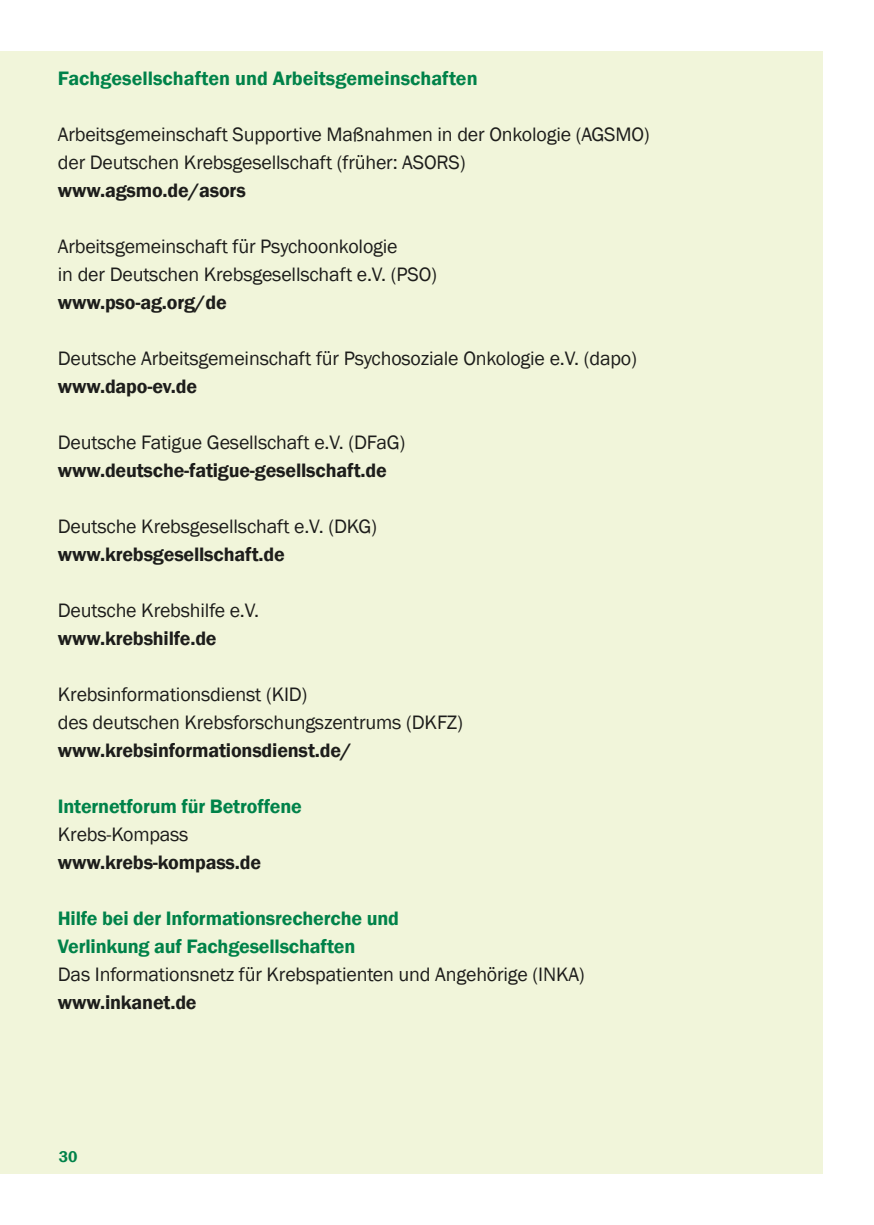
<style>
.page{position:relative;width:874px;height:1225px;background:#fff}
.page>*{position:absolute;margin:0;border:0;box-sizing:border-box;transform-origin:0 0}
.t1{font:20px/28px "Franklin Gothic";letter-spacing:-.01em;color:#1d1d1b}
.t2{font:600 20px "Franklin Gothic";letter-spacing:-.01em;color:#1d1d1b}
.t3{font:600 20px/28px "Franklin Gothic";letter-spacing:-.01em;color:#008249}
.t4{font:600 16px "Franklin Gothic";color:#008249}
</style>
<div class="page">
<div style="left:0;top:51px;width:822px;height:1123px;background:#f1f5da"></div>
<p class="t3" style="left:58px;top:64px;width:421px">Fachgesellschaften und Arbeitsgemeinschaften</p>
<p class="t1" style="left:58px;top:121px;width:593px">Arbeitsgemeinschaft Supportive Maßnahmen in der Onkologie (AGSMO) der Deutschen Krebsgesellschaft (früher: ASORS)</p>
<p class="t2" style="left:58px;top:178px;width:189px">www.agsmo.de/asors</p>
<p class="t1" style="left:58px;top:233px;width:380px">Arbeitsgemeinschaft für Psychoonkologie<br>in der Deutschen Krebsgesellschaft e.V. (PSO)</p>
<p class="t2" style="left:58px;top:290px;width:170px">www.pso-ag.org/de</p>
<p class="t1" style="left:58px;top:345px;width:580px">Deutsche Arbeitsgemeinschaft für Psychosoziale Onkologie e.V. (dapo)</p>
<p class="t2" style="left:58px;top:374px;width:141px">www.dapo-ev.de</p>
<p class="t1" style="left:58px;top:429px;width:349px">Deutsche Fatigue Gesellschaft e.V. (DFaG)</p>
<p class="t2" style="left:58px;top:458px;width:330px">www.deutsche-fatigue-gesellschaft.de</p>
<p class="t1" style="left:58px;top:513px;width:320px">Deutsche Krebsgesellschaft e.V. (DKG)</p>
<p class="t2" style="left:58px;top:542px;width:228px">www.krebsgesellschaft.de</p>
<p class="t1" style="left:58px;top:597px;width:203px">Deutsche Krebshilfe e.V.</p>
<p class="t2" style="left:58px;top:626px;width:160px">www.krebshilfe.de</p>
<p class="t1" style="left:58px;top:681px;width:406px">Krebsinformationsdienst (KID)<br>des deutschen Krebsforschungszentrums (DKFZ)</p>
<p class="t2" style="left:58px;top:738px;width:295px">www.krebsinformationsdienst.de/</p>
<p class="t3" style="left:58px;top:792px;width:245px">Internetforum für Betroffene</p>
<p class="t1" style="left:58px;top:821px;width:132px">Krebs-Kompass</p>
<p class="t2" style="left:58px;top:850px;width:205px">www.krebs-kompass.de</p>
<p class="t3" style="left:58px;top:904px;width:342px">Hilfe bei der Informationsrecherche und<br>Verlinkung auf Fachgesellschaften</p>
<p class="t1" style="left:58px;top:961px;width:528px">Das Informationsnetz für Krebspatienten und Angehörige (INKA)</p>
<p class="t2" style="left:58px;top:990px;width:140px">www.inkanet.de</p>
<p class="t4" style="left:59px;top:1147px;width:20px">30</p>
</div>
